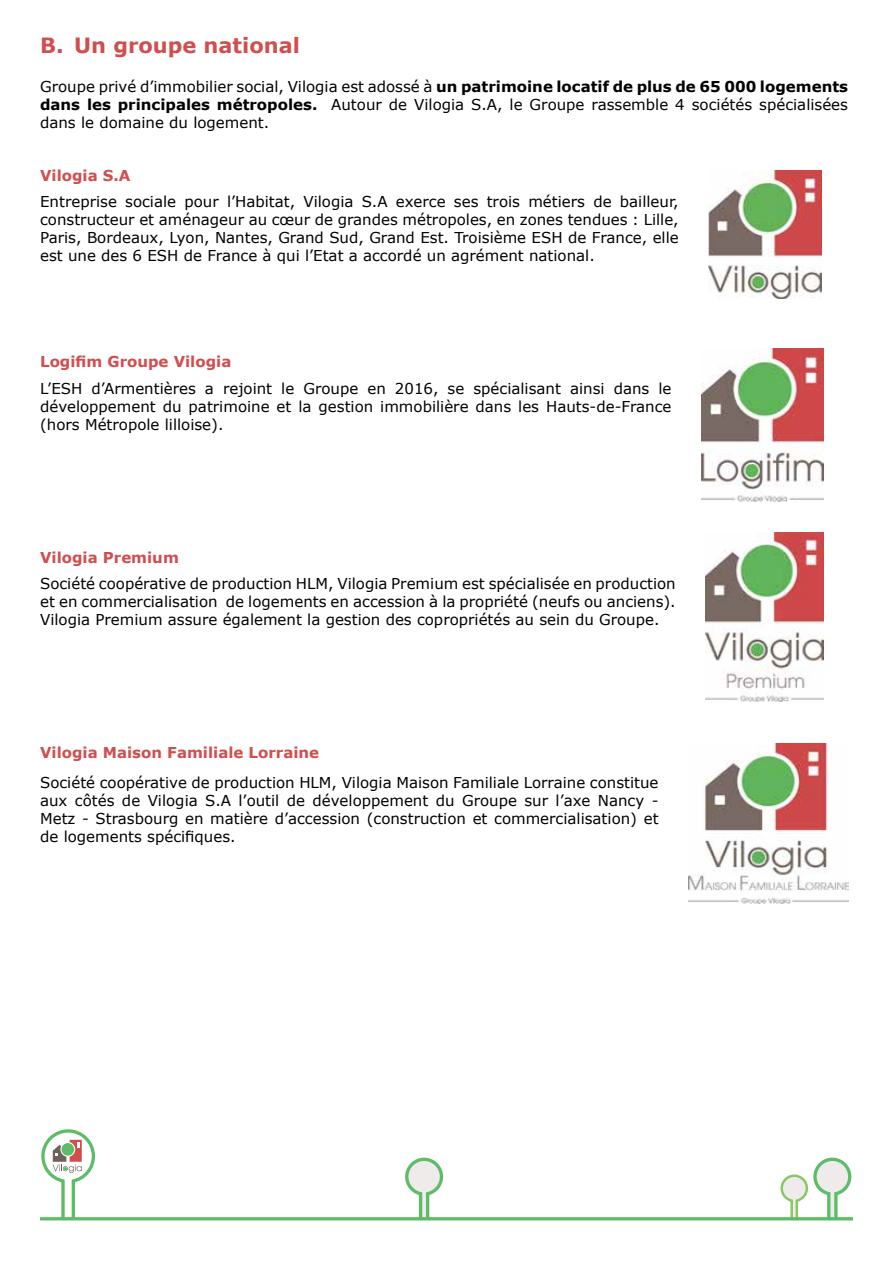
<style>
.page{position:relative;width:893px;height:1263px;background:#fff}
.page>*{position:absolute;margin:0;border:0;box-sizing:border-box;transform-origin:0 0}
.t1{font:700 21px "Verdana";color:#d14e4f}
.t2{font:15px/18px "Verdana";color:#000;text-align:justify}
.t3{font:700 15px "Verdana";color:#d14e4f}
.s1{font-weight:700}
</style>
<div class="page">
<svg style="left:40px;top:1129px;width:813px;height:91px"></svg>
<svg style="left:53px;top:1140px;width:29px;height:33px"></svg>
<div style="left:62px;top:1143px;width:12px;height:13px;background:#5dbc68;border-radius:50%"></div>
<img style="left:688px;top:744px;width:160px;height:159px">
<img style="left:708px;top:170px;width:113px;height:129px">
<img style="left:701px;top:349px;width:122px;height:153px">
<img style="left:706px;top:532px;width:117px;height:169px">
<h1 class="t1" style="left:40px;top:30px;width:261px">B. Un groupe national</h1>
<p class="t2" style="left:40px;top:77px;width:809px">Groupe privé d’immobilier social, Vilogia est adossé à <span class="s1">un patrimoine locatif de plus de 65 000 logements dans les principales métropoles.</span> Autour de Vilogia S.A, le Groupe rassemble 4 sociétés spécialisées dans le domaine du logement.</p>
<p class="t3" style="left:40px;top:165px;width:92px">Vilogia S.A</p>
<p class="t2" style="left:40px;top:193px;width:640px">Entreprise sociale pour l’Habitat, Vilogia S.A exerce ses trois métiers de bailleur, constructeur et aménageur au cœur de grandes métropoles, en zones tendues : Lille, Paris, Bordeaux, Lyon, Nantes, Grand Sud, Grand Est. Troisième ESH de France, elle est une des 6 ESH de France à qui l’Etat a accordé un agrément national.</p>
<p class="t3" style="left:40px;top:351px;width:193px">Logifim Groupe Vilogia</p>
<p class="t2" style="left:40px;top:379px;width:633px">L’ESH d’Armentières a rejoint le Groupe en 2016, se spécialisant ainsi dans le développement du patrimoine et la gestion immobilière dans les Hauts-de-France (hors Métropole lilloise).</p>
<p class="t3" style="left:40px;top:546px;width:140px">Vilogia Premium</p>
<p class="t2" style="left:40px;top:574px;width:637px">Société coopérative de production HLM, Vilogia Premium est spécialisée en production et en commercialisation de logements en accession à la propriété (neufs ou anciens).<br>Vilogia Premium assure également la gestion des copropriétés au sein du Groupe.</p>
<p class="t3" style="left:40px;top:741px;width:280px">Vilogia Maison Familiale Lorraine</p>
<p class="t2" style="left:40px;top:774px;width:620px">Société coopérative de production HLM, Vilogia Maison Familiale Lorraine constitue aux côtés de Vilogia S.A l’outil de développement du Groupe sur l’axe Nancy - Metz - Strasbourg en matière d’accession (construction et commercialisation) et de logements spécifiques.</p>
</div>
